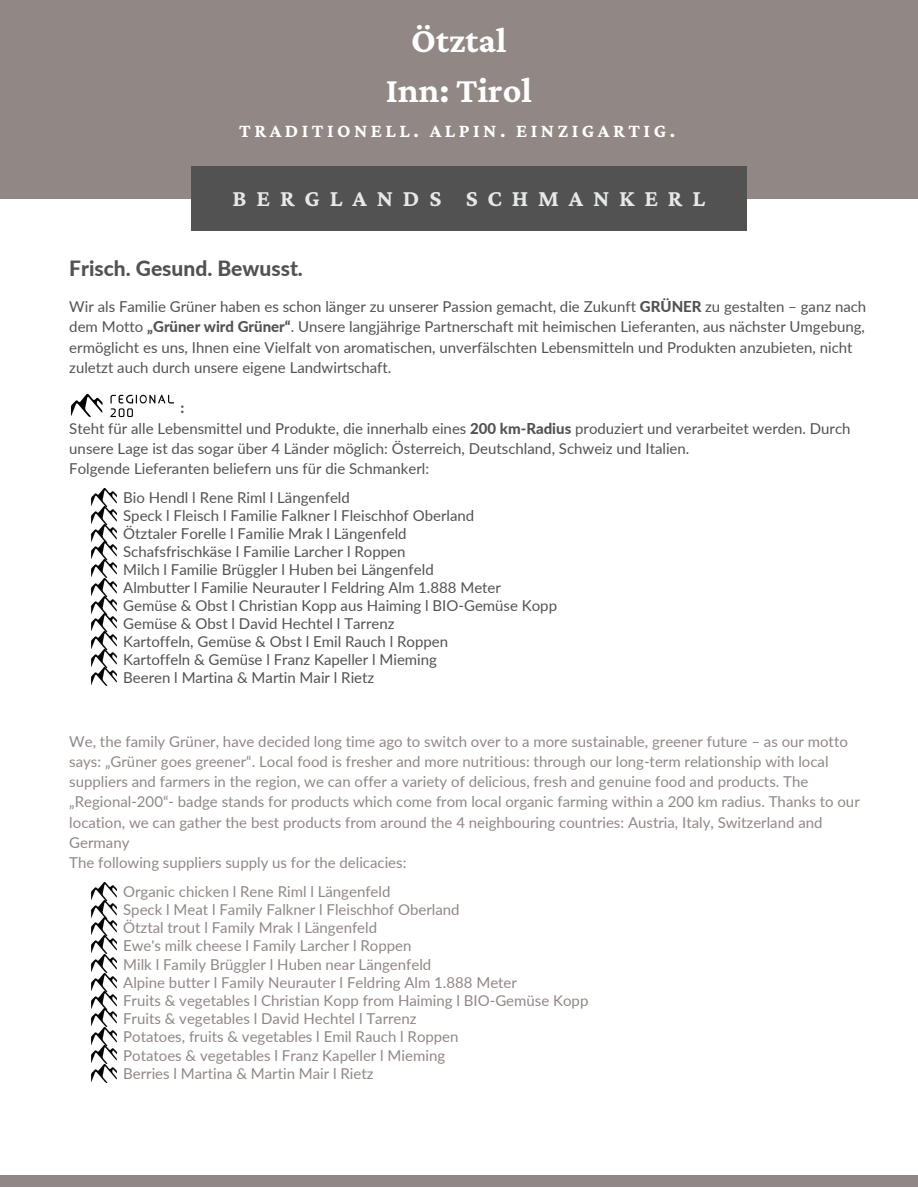
<style>
.page{position:relative;width:918px;height:1188px;background:#fff}
.page>*{position:absolute;margin:0;border:0;box-sizing:border-box;transform-origin:0 0}
.t1{font:700 36px/49.5px "Crimson Pro";color:#fff;text-align:center}
.t2{font:700 24px "Crimson Pro";letter-spacing:.41em;color:#e7e9e9}
.t3{font:800 21px "Lato";color:#525252}
.t4{font:700 19.5px "Crimson Pro";letter-spacing:.18em;color:#fff}
.t5{font:15px/18px "Lato";color:#525252}
.t6{font:15px/18px "Lato";color:#918785}
.s1{font-weight:800}
</style>
<div class="page">
<div style="left:0;top:1176px;width:918px;height:11px;background:#918785"></div>
<div style="left:0;top:0;width:918px;height:199px;background:#918785"></div>
<div style="left:191px;top:167px;width:556px;height:64px;background:#525252"></div>
<img style="left:92px;top:488px;width:25px;height:197px">
<img style="left:92px;top:882px;width:25px;height:71px">
<img style="left:92px;top:955px;width:25px;height:127px">
<img style="left:71px;top:393px;width:103px;height:25px">
<h1 class="t1" style="left:386px;top:15px;width:148px">Ötztal<br>Inn: Tirol</h1>
<h3 class="t4" style="left:239px;top:120px;width:438px">TRADITIONELL. ALPIN. EINZIGARTIG.</h3>
<h2 class="t2" style="left:233px;top:184px;width:474px">BERGLANDS SCHMANKERL</h2>
<h3 class="t3" style="left:69px;top:256px;width:235px">Frisch. Gesund. Bewusst.</h3>
<p class="t5" style="left:69px;top:296px;width:799px;line-height:20.2px">Wir als Familie Grüner haben es schon länger zu unserer Passion gemacht, die Zukunft <span class="s1">GRÜNER</span> zu gestalten – ganz nach dem Motto <span class="s1">„Grüner wird Grüner“</span>. Unsere langjährige Partnerschaft mit heimischen Lieferanten, aus nächster Umgebung, ermöglicht es uns, Ihnen eine Vielfalt von aromatischen, unverfälschten Lebensmitteln und Produkten anzubieten, nicht zuletzt auch durch unsere eigene Landwirtschaft.</p>
<p class="t5" style="left:69px;top:398px;width:783px;line-height:20.2px;text-indent:111px"><span class="s1">:<br></span>Steht für alle Lebensmittel und Produkte, die innerhalb eines <span class="s1">200 km-Radius</span> produziert und verarbeitet werden. Durch unsere Lage ist das sogar über 4 Länder möglich: Österreich, Deutschland, Schweiz und Italien.<br>Folgende Lieferanten beliefern uns für die Schmankerl:</p>
<p class="t5" style="left:123px;top:488px;width:435px">Bio Hendl l Rene Riml l Längenfeld<br>Speck l Fleisch l Familie Falkner l Fleischhof Oberland<br>Ötztaler Forelle l Familie Mrak l Längenfeld<br>Schafsfrischkäse l Familie Larcher l Roppen<br>Milch l Familie Brüggler l Huben bei Längenfeld<br>Almbutter l Familie Neurauter l Feldring Alm 1.888 Meter Gemüse &amp; Obst l Christian Kopp aus Haiming l BIO-Gemüse Kopp Gemüse &amp; Obst l David Hechtel l Tarrenz<br>Kartoffeln, Gemüse &amp; Obst l Emil Rauch l Roppen<br>Kartoffeln &amp; Gemüse l Franz Kapeller l Mieming<br>Beeren l Martina &amp; Martin Mair l Rietz</p>
<p class="t6" style="left:69px;top:731px;width:792px;line-height:20.2px">We, the family Grüner, have decided long time ago to switch over to a more sustainable, greener future – as our motto says: „Grüner goes greener“. Local food is fresher and more nutritious: through our long-term relationship with local suppliers and farmers in the region, we can offer a variety of delicious, fresh and genuine food and products. The „Regional-200“- badge stands for products which come from local organic farming within a 200 km radius. Thanks to our location, we can gather the best products from around the 4 neighbouring countries: Austria, Italy, Switzerland and Germany<br>The following suppliers supply us for the delicacies:</p>
<p class="t6" style="left:123px;top:882px;width:269px">Organic chicken l Rene Riml l Längenfeld</p>
<p class="t6" style="left:123px;top:900px;width:338px">Speck l Meat l Family Falkner l Fleischhof Oberland</p>
<p class="t6" style="left:123px;top:918px;width:290px">Ötztal trout l Family Mrak l Längenfeld<br>Ewe's milk cheese l Family Larcher l Roppen</p>
<p class="t6" style="left:123px;top:956px;width:467px">Milk l Family Brüggler l Huben near Längenfeld<br>Alpine butter l Family Neurauter l Feldring Alm 1.888 Meter<br>Fruits &amp; vegetables l Christian Kopp from Haiming l BIO-Gemüse Kopp Fruits &amp; vegetables l David Hechtel l Tarrenz<br>Potatoes, fruits &amp; vegetables l Emil Rauch l Roppen<br>Potatoes &amp; vegetables l Franz Kapeller l Mieming<br>Berries l Martina &amp; Martin Mair l Rietz</p>
</div>
